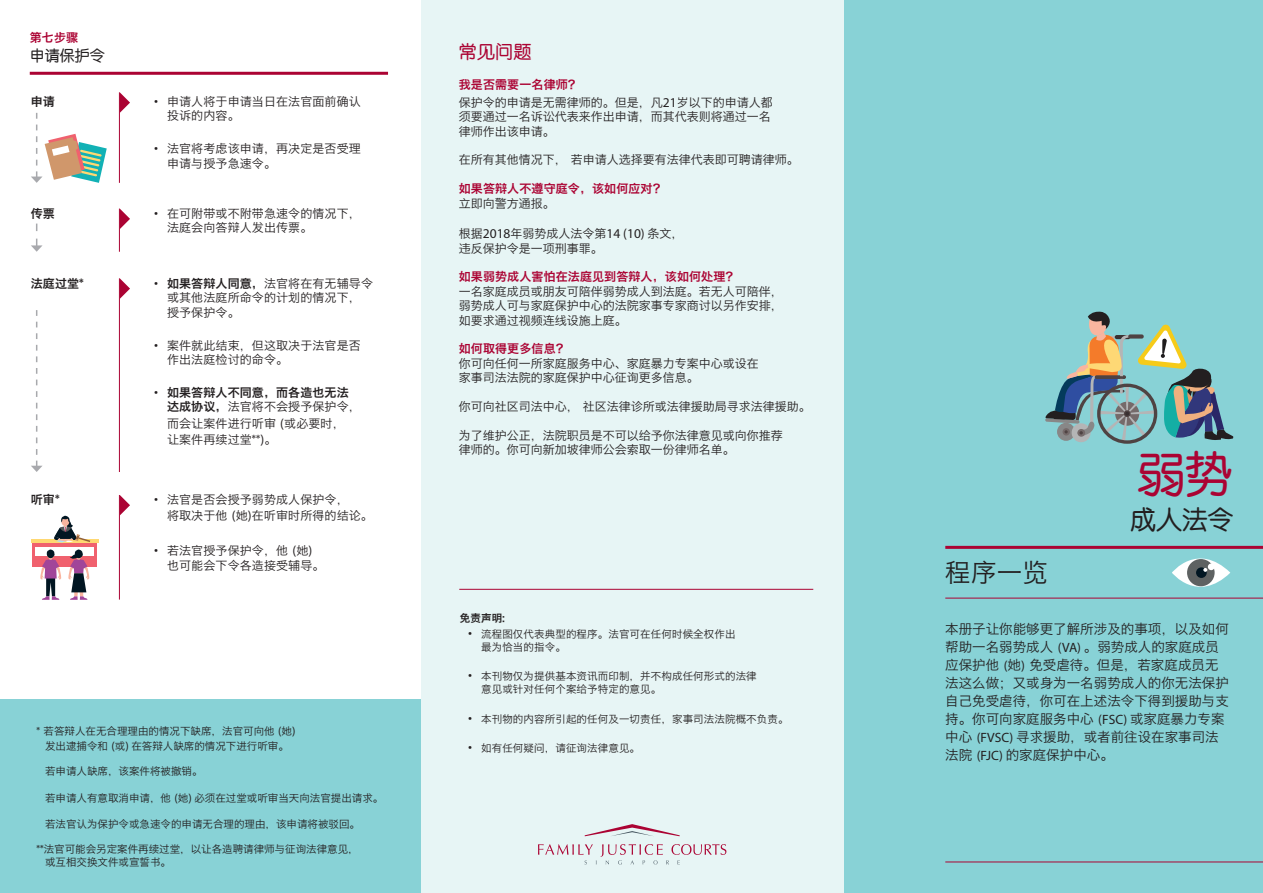
<style>
.page{position:relative;width:1263px;height:893px;background:#fff}
.page>*{position:absolute;margin:0;border:0;box-sizing:border-box;transform-origin:0 0}
.t1{font:48px "ST Yuanti TC Regular";color:#ab0333}
.t2{font:25.5px "ST Yuanti TC Regular";color:#231f20}
.t3{font:25.5px "Hiragino Sans GB W3";color:#231f20}
.t4{font:18px "ST Yuanti TC Regular";color:#ab0333}
.t5{font:15px "ST Yuanti TC Regular";color:#231f20}
.t6{font:13.5px/18px "Hiragino Sans GB W3";color:#231f20}
.t7{font:12px/14.4px "Hiragino Sans GB W3";color:#231f20}
.t8{font:12px "Hiragino Sans GB W6";letter-spacing:.01em;color:#ab0333}
.t9{font:12px/14.4px "Hiragino Sans GB W6";letter-spacing:.01em;color:#231f20}
.t10{font:10.5px/12.6px "Hiragino Sans GB W3";color:#231f20}
.t11{font:10.5px "Hiragino Sans GB W6";color:#231f20}
.s1{font-family:"Hiragino Sans GB W6"}
.s2{font-family:"Hiragino Sans GB W3"}
.s3{font-family:"Myriad Pro";font-size:13.5px}
.s4{font-family:"Myriad Pro";font-size:12px}
.s5{font-family:"Hiragino Sans GB W6";font-size:12px}
.s6{font-family:"Myriad Pro"}
</style>
<div class="page">
<div style="left:0;top:699px;width:421px;height:194px;background:#88d2d6"></div>
<div style="left:842px;top:0;width:421px;height:893px;background:#88d2d6"></div>
<div style="left:421px;top:0;width:422px;height:893px;background:#e7f5f5"></div>
<svg style="left:120px;top:495px;width:10px;height:20px"></svg>
<hr style="left:119px;top:495px;width:1px;height:105px;background:#ab0333">
<svg style="left:120px;top:209px;width:10px;height:20px"></svg>
<hr style="left:119px;top:209px;width:1px;height:43px;background:#ab0333">
<svg style="left:31px;top:224px;width:12px;height:28px"></svg>
<svg style="left:120px;top:92px;width:10px;height:21px"></svg>
<hr style="left:119px;top:92px;width:1px;height:91px;background:#ab0333">
<svg style="left:120px;top:278px;width:10px;height:21px"></svg>
<hr style="left:119px;top:278px;width:1px;height:194px;background:#ab0333">
<svg style="left:31px;top:310px;width:12px;height:162px"></svg>
<hr style="left:30px;top:72px;width:358px;height:3px;background:#ab0333">
<div style="left:33px;top:542px;width:64px;height:24px;background:#f0616e"></div>
<hr style="left:31px;top:539px;width:67px;height:4px;background:#fed872">
<div style="left:35px;top:547px;width:59px;height:9px;background:#fff"></div>
<svg style="left:40px;top:549px;width:21px;height:51px"></svg>
<div style="left:47px;top:551px;width:7px;height:7px;background:#011622;border-radius:50%"></div>
<svg style="left:68px;top:549px;width:21px;height:51px"></svg>
<svg style="left:54px;top:516px;width:36px;height:26px"></svg>
<svg style="left:31px;top:113px;width:76px;height:70px"></svg>
<svg style="left:585px;top:824px;width:95px;height:12px"></svg>
<svg style="left:538px;top:844px;width:188px;height:20px"></svg>
<hr style="left:459px;top:589px;width:354px;height:1px;background:#ab0333">
<hr style="left:945px;top:546px;width:318px;height:3px;background:#ab0333">
<svg style="left:1172px;top:545px;width:58px;height:53px"></svg>
<hr style="left:945px;top:598px;width:318px;height:1px;background:#ab0333">
<hr style="left:945px;top:862px;width:318px;height:1px;background:#ab0333">
<svg style="left:1045px;top:311px;width:188px;height:133px"></svg>
<p class="t8" style="left:30px;top:29px;width:50px">第七步骤</p>
<p class="t5" style="left:30px;top:44px;width:76px">申请保护令</p>
<p class="t9" style="left:31px;top:94px;width:26px">申请</p>
<p class="t7" style="left:167px;top:94px;width:195px;text-indent:-17px"><span class="s1">•</span> 申请人将于申请当日在法官面前确认投诉的内容。</p>
<p class="t7" style="left:167px;top:141px;width:195px;text-indent:-17px"><span class="s1">•</span> 法官将考虑该申请，再决定是否受理申请与授予急速令。</p>
<p class="t9" style="left:31px;top:206px;width:26px">传票</p>
<p class="t7" style="left:167px;top:206px;width:195px;text-indent:-17px"><span class="s1">•</span> 在可附带或不附带急速令的情况下，法庭会向答辩人发出传票。</p>
<p class="t9" style="left:31px;top:276px;width:55px">法庭过堂*</p>
<p class="t7" style="left:167px;top:276px;width:207px;text-indent:-17px"><span class="s1">• 如果答辩人同意，</span>法官将在有无辅导令或其他法庭所命令的计划的情况下，授予保护令。</p>
<p class="t7" style="left:167px;top:338px;width:195px;text-indent:-17px"><span class="s1">•</span> 案件就此结束，但这取决于法官是否作出法庭检讨的命令。</p>
<p class="t9" style="left:167px;top:385px;width:195px;text-indent:-17px">• 如果答辩人不同意，而各造也无法达成协议，<span class="s2">法官将不会授予保护令，</span></p>
<p class="t7" style="left:167px;top:415px;width:179px;line-height:16.2px">而会让案件进行听审 <span class="s3">(</span>或必要时，让案件再续过堂**<span class="s3">)</span>。</p>
<p class="t9" style="left:31px;top:492px;width:30px">听审*</p>
<p class="t7" style="left:167px;top:491px;width:207px;line-height:16.2px;text-indent:-17px"><span class="s1">•</span> 法官是否会授予弱势成人保护令，<br>将取决于他 <span class="s3">(</span>她<span class="s3">)</span>在听审时所得的结论。</p>
<p class="t7" style="left:167px;top:543px;width:159px;text-indent:-17px"><span class="s1">•</span> 若法官授予保护令，他 <span class="s3">(</span>她<span class="s3">)</span>也可能会下令各造接受辅导。</p>
<p class="t10" style="left:37px;top:724px;width:260px;line-height:14.4px;text-align:center">* 若答辩人在无合理理由的情况下缺席，法官可向他 <span class="s4">(</span>她<span class="s4">)</span>发出逮捕令和 <span class="s4">(</span>或<span class="s4">)</span> 在答辩人缺席的情况下进行听审。</p>
<p class="t10" style="left:45px;top:764px;width:159px">若申请人缺席，该案件将被撤销。</p>
<p class="t10" style="left:45px;top:791px;width:340px">若申请人有意取消申请，他 <span class="s4">(</span>她<span class="s4">)</span> 必须在过堂或听审当天向法官提出请求。</p>
<p class="t10" style="left:45px;top:817px;width:316px">若法官认为保护令或急速令的申请无合理的理由，该申请将被驳回。</p>
<p class="t10" style="left:45px;top:843px;width:315px;text-indent:-9px">**法官可能会另定案件再续过堂，以让各造聘请律师与征询法律意见，或互相交换文件或宣誓书。</p>
<p class="t4" style="left:459px;top:38px;width:74px">常见问题</p>
<p class="t8" style="left:459px;top:76px;width:123px">我是否需要一名律师？</p>
<p class="t7" style="left:459px;top:95px;width:315px">保护令的申请是无需律师的。但是，凡<span class="s3">21</span>岁以下的申请人都须要通过一名诉讼代表来作出申请，而其代表则将通过一名律师作出该申请。</p>
<p class="t7" style="left:459px;top:152px;width:341px">在所有其他情况下， 若申请人选择要有法律代表即可聘请律师。</p>
<p class="t8" style="left:459px;top:181px;width:207px">如果答辩人不遵守庭令，该如何应对？</p>
<p class="t7" style="left:459px;top:196px;width:97px">立即向警方通报。</p>
<p class="t7" style="left:459px;top:226px;width:226px">根据<span class="s3">2018</span>年弱势成人法令第<span class="s3">14 (10)</span> 条文，违反保护令是一项刑事罪。</p>
<p class="t8" style="left:459px;top:269px;width:280px">如果弱势成人害怕在法庭见到答辩人，该如何处理？</p>
<p class="t7" style="left:459px;top:284px;width:325px;text-align:justify">一名家庭成员或朋友可陪伴弱势成人到法庭。若无人可陪伴，弱势成人可与家庭保护中心的法院家事专家商讨以另作安排，如要求通过视频连线设施上庭。</p>
<p class="t8" style="left:459px;top:341px;width:110px">如何取得更多信息？</p>
<p class="t7" style="left:459px;top:356px;width:301px">你可向任何一所家庭服务中心、家庭暴力专案中心或设在家事司法法院的家庭保护中心征询更多信息。</p>
<p class="t7" style="left:459px;top:399px;width:353px">你可向社区司法中心， 社区法律诊所或法律援助局寻求法律援助。</p>
<p class="t7" style="left:459px;top:428px;width:325px">为了维护公正，法院职员是不可以给予你法律意见或向你推荐律师的。你可向新加坡律师公会索取一份律师名单。</p>
<p class="t11" style="left:460px;top:611px;width:47px">免责声明:</p>
<p class="t10" style="left:481px;top:628px;width:256px;text-indent:-17px"><span class="s5">•</span> 流程图仅代表典型的程序。法官可在任何时候全权作出最为恰当的指令。</p>
<p class="t10" style="left:481px;top:670px;width:277px;text-indent:-17px"><span class="s5">•</span> 本刊物仅为提供基本资讯而印制，并不构成任何形式的法律意见或针对任何个案给予特定的意见。</p>
<p class="t10" style="left:464px;top:712px;width:326px"><span class="s5">•</span> 本刊物的内容所引起的任何及一切责任，家事司法法院概不负责。</p>
<p class="t10" style="left:464px;top:742px;width:177px"><span class="s5">•</span> 如有任何疑问，请征询法律意见。</p>
<p class="t1" style="left:1138px;top:438px;width:97px">弱势</p>
<p class="t2" style="left:1130px;top:500px;width:104px">成人法令</p>
<p class="t3" style="left:945px;top:557px;width:104px">程序一览</p>
<p class="t6" style="left:945px;top:619px;width:285px">本册子让你能够更了解所涉及的事项，以及如何帮助一名弱势成人 <span class="s6">(VA)</span> 。弱势成人的家庭成员应保护他 <span class="s6">(</span>她<span class="s6">)</span> 免受虐待。但是，若家庭成员无法这么做；又或身为一名弱势成人的你无法保护自己免受虐待，你可在上述法令下得到援助与支持。你可向家庭服务中心 <span class="s6">(FSC)</span> 或家庭暴力专案中心 <span class="s6">(FVSC)</span> 寻求援助，或者前往设在家事司法法院 <span class="s6">(FJC)</span> 的家庭保护中心。</p>
</div>
